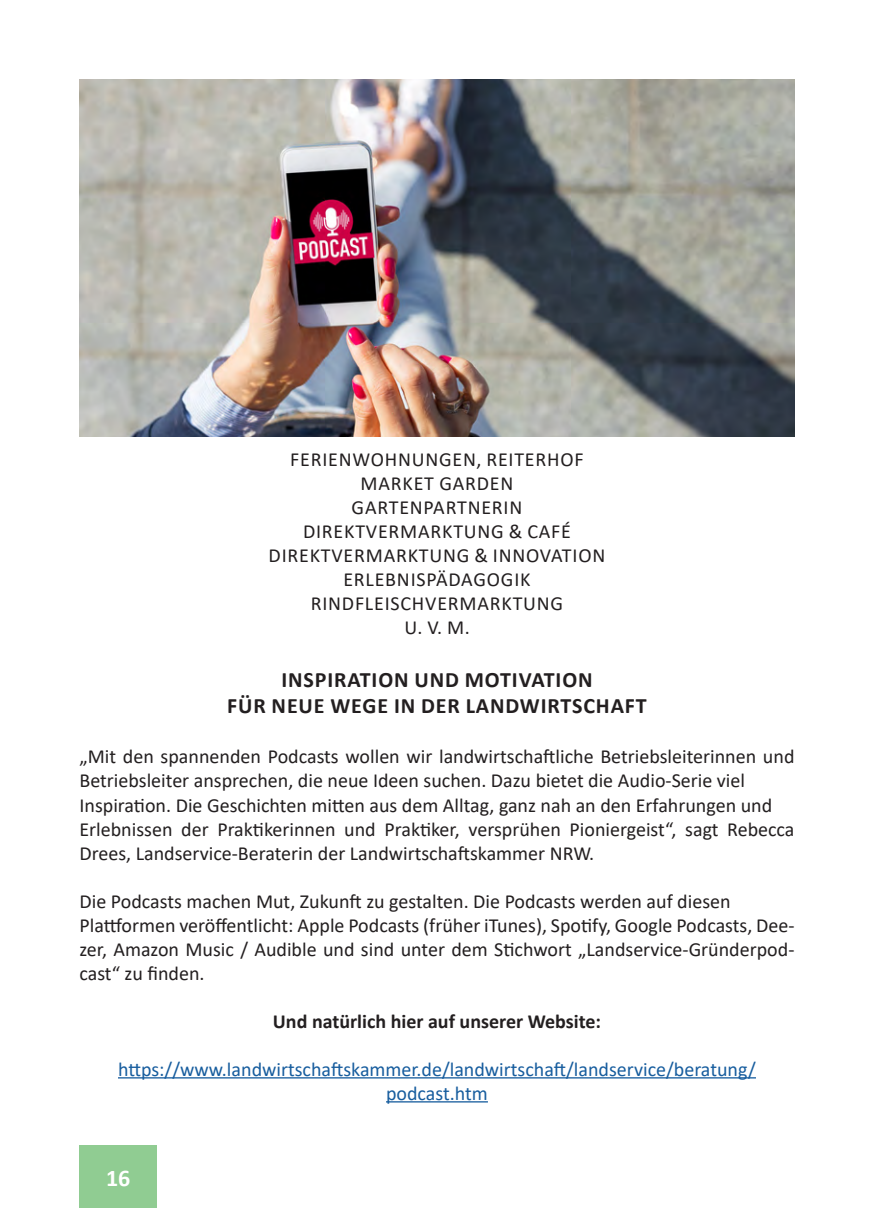
<style>
.page{position:relative;width:874px;height:1225px;background:#fff}
.page>*{position:absolute;margin:0;border:0;box-sizing:border-box;transform-origin:0 0}
.t1{font:700 24px "Calibri";color:#fff}
.t2{font:700 22px "Calibri";letter-spacing:.04em;color:#231f20}
.t3{font:20px/24px "Calibri";color:#231f20}
.t4{font:20px "Calibri";letter-spacing:.04em;color:#231f20}
.t5{font:20px/24px "Calibri";color:#175d9e;text-align:center}
.t6{font:700 20px "Calibri";color:#231f20}
</style>
<div class="page">
<div style="left:79px;top:1145px;width:78px;height:63px;background:#90cc92"></div>
<hr style="left:118px;top:1077px;width:637px;height:1px;background:#175d9e">
<hr style="left:386px;top:1101px;width:101px;height:1px;background:#175d9e">
<img style="left:79px;top:79px;width:715px;height:358px">
<p class="t4" style="left:290px;top:445px;width:295px">FERIENWOHNUNGEN, REITERHOF</p>
<p class="t4" style="left:360px;top:469px;width:154px">MARKET GARDEN</p>
<p class="t4" style="left:351px;top:493px;width:172px">GARTENPARTNERIN</p>
<p class="t4" style="left:303px;top:517px;width:269px">DIREKTVERMARKTUNG &amp; CAFÉ</p>
<p class="t4" style="left:268px;top:541px;width:338px">DIREKTVERMARKTUNG &amp; INNOVATION</p>
<p class="t4" style="left:343px;top:565px;width:189px">ERLEBNISPÄDAGOGIK</p>
<p class="t4" style="left:310px;top:589px;width:254px">RINDFLEISCHVERMARKTUNG</p>
<p class="t3" style="left:404px;top:615px;width:67px">U. V. M.</p>
<p class="t2" style="left:281px;top:664px;width:312px">INSPIRATION UND MOTIVATION</p>
<p class="t2" style="left:227px;top:690px;width:421px">FÜR NEUE WEGE IN DER LANDWIRTSCHAFT</p>
<p class="t3" style="left:79px;top:744px;width:716px">„Mit den spannenden Podcasts wollen wir landwirtschaftliche Betriebsleiterinnen und<br>Betriebsleiter ansprechen, die neue Ideen suchen. Dazu bietet die Audio-Serie viel</p>
<p class="t3" style="left:79px;top:792px;width:694px">Inspiration. Die Geschichten mitten aus dem Alltag, ganz nah an den Erfahrungen und</p>
<p class="t3" style="left:79px;top:816px;width:716px">Erlebnissen der Praktikerinnen und Praktiker, versprühen Pioniergeist“, sagt Rebecca<br>Drees, Landservice-Beraterin der Landwirtschaftskammer NRW.</p>
<p class="t3" style="left:79px;top:888px;width:652px">Die Podcasts machen Mut, Zukunft zu gestalten. Die Podcasts werden auf diesen</p>
<p class="t3" style="left:79px;top:912px;width:716px;text-align:justify">Plattformen veröffentlicht: Apple Podcasts (früher iTunes), Spotify, Google Podcasts, Dee&shy;zer, Amazon Music / Audible und sind unter dem Stichwort „Landservice-Gründerpod&shy;cast“ zu finden.</p>
<p class="t6" style="left:273px;top:1006px;width:329px">Und natürlich hier auf unserer Website:</p>
<p class="t5" style="left:118px;top:1056px;width:639px">https://www.landwirtschaftskammer.de/landwirtschaft/landservice/beratung/ podcast.htm</p>
<p class="t1" style="left:106px;top:1160px;width:26px">16</p>
</div>
